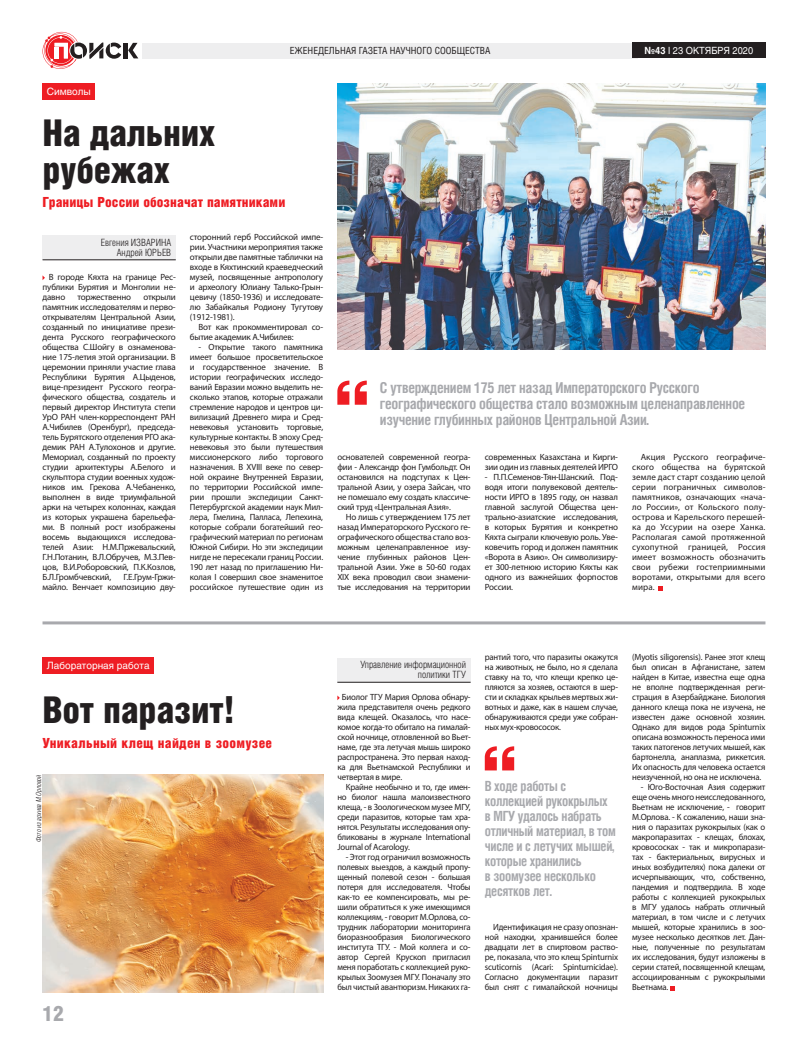
<style>
.page{position:relative;width:808px;height:1049px;background:#fff}
.page>*{position:absolute;margin:0;border:0;box-sizing:border-box;transform-origin:0 0}
.t1{font:37px/37px "Helios Cond Black C";letter-spacing:-.01em;color:#231f20}
.t2{font:21.1px "Helios Cond Black C";color:#a8a9ad}
.t3{font:700 15px/16px "Helios Cond C";letter-spacing:-.02em;color:#a8a9ad;scale:.96 1}
.t4{font:700 14px/15px "Helios Cond C";letter-spacing:-.02em;color:#a8a9ad;scale:.93 1}
.t5{font:14px "Helios Cond Black C";letter-spacing:.005em;color:#ee1d23}
.t6{font:10px/10px "Helios Cond Light C";color:#231f20;text-align:right}
.t7{font:10px "Helios C";color:#fff}
.t8{font:9.8px "Helios Cond C";color:#231f20}
.t9{font:9.8px "Helios C";color:#fff;scale:.93 1}
.t10{font:9px/10px "Myriad Pro";letter-spacing:-.02em;color:#231f20;text-align:justify}
.t11{font:italic 7px "Helios Cond Light C";color:#231f20}
.s1{font-weight:700}
</style>
<div class="page">
<hr style="left:124px;top:43px;width:4px;height:15px;background:#231f20">
<svg style="left:128px;top:43px;width:10px;height:15px"></svg>
<svg style="left:43px;top:32px;width:78px;height:37px"></svg>
<div style="left:142px;top:43px;width:496px;height:16px;background:#eeeeef"></div>
<div style="left:632px;top:43px;width:133px;height:15px;background:#231f20"></div>
<svg style="left:337px;top:381px;width:30px;height:24px"></svg>
<img style="left:337px;top:84px;width:428px;height:266px">
<div style="left:43px;top:84px;width:52px;height:16px;background:#ee1d23"></div>
<div style="left:43px;top:235px;width:133px;height:25px;background:#eeeeef"></div>
<hr style="left:43px;top:260px;width:133px;height:1px;background:#231f20">
<svg style="left:659px;top:586px;width:4px;height:4px"></svg>
<hr style="left:43px;top:621px;width:722px;height:3px;background:#a8a9ad">
<div style="left:43px;top:658px;width:111px;height:16px;background:#ee1d23"></div>
<svg style="left:485px;top:746px;width:29px;height:24px"></svg>
<div style="left:337px;top:658px;width:134px;height:24px;background:#eeeeef"></div>
<hr style="left:337px;top:682px;width:134px;height:1px;background:#231f20">
<svg style="left:670px;top:986px;width:4px;height:4px"></svg>
<img style="left:43px;top:774px;width:280px;height:218px">
<p class="t7" style="left:47px;top:85px;width:45px">Символы</p>
<p class="t8" style="left:290px;top:45px;width:202px">ЕЖЕНЕДЕЛЬНАЯ ГАЗЕТА НАУЧНОГО СООБЩЕСТВА</p>
<p class="t9" style="left:644px;top:44px;width:118px"><span class="s1">№43</span> I 23 ОКТЯБРЯ 2020</p>
<h1 class="t1" style="left:43px;top:113px;width:174px">На дальних рубежах</h1>
<h3 class="t5" style="left:43px;top:194px;width:244px">Границы России обозначат памятниками</h3>
<p class="t6" style="left:101px;top:237px;width:72px">Евгения ИЗВАРИНА<br>Андрей ЮРЬЕВ</p>
<p class="t10" style="left:43px;top:273px;width:135px;text-indent:6px">В городе Кяхта на границе Рес&shy;публики Бурятия и Монголии не&shy;давно</p>
<p class="t10" style="left:43px;top:293px;width:135px;text-indent:101px">открыли памятник исследователям и перво&shy;открывателям Центральной Азии, созданный по инициативе прези&shy;дента Русского географического общества С.Шойгу в ознаменова&shy;ние 175-летия этой организации. В церемонии приняли участие глава Республики Бурятия А.Цыденов, вице-президент Русского геогра&shy;фического общества, создатель и первый директор Института степи УрО РАН член-корреспондент РАН А.Чибилев (Оренбург), председа&shy;тель Бурятского отделения РГО ака&shy;демик РАН А.Тулохонов и другие.<br>Мемориал, созданный по проекту студии архитектуры А.Белого и скульптора студии военных худож&shy;ников им. Грекова А.Чебаненко, выполнен в виде триумфальной арки на четырех колоннах, каждая из которых украшена барельефа&shy;ми. В полный рост изображены восемь выдающихся исследова&shy;телей Азии: Н.М.Пржевальский, Г.Н.Потанин, В.Л.Обручев, М.З.Пев&shy;цов, В.И.Роборовский, П.К.Козлов, Б.Л.Громбчевский,</p>
<p class="t10" style="left:78px;top:293px;width:55px">торжественно</p>
<p class="t10" style="left:43px;top:573px;width:135px;text-align:right">Г.Е.Грум-Гржи-<br>майло. Венчает композицию дву-</p>
<p class="t10" style="left:190px;top:233px;width:135px">сторонний герб Российской импе&shy;рии. Участники мероприятия также открыли две памятные таблички на входе в Кяхтинский краеведческий музей, посвященные антропологу и археологу Юлиану Талько-Грын&shy;цевичу (1850-1936) и исследовате&shy;лю Забайкалья Родиону Тугутову (1912-1981).</p>
<p class="t10" style="left:190px;top:323px;width:135px;text-indent:9px">Вот как прокомментировал со&shy;бытие академик А.Чибилев:</p>
<p class="t10" style="left:190px;top:343px;width:135px;text-indent:9px">- Открытие такого памятника имеет большое просветительское и государственное значение. В истории географических исследо&shy;ваний Евразии можно выделить не&shy;сколько этапов, которые отражали стремление народов и центров ци&shy;вилизаций Древнего мира и Сред&shy;невековья установить торговые, культурные контакты. В эпоху Сред&shy;невековья это были путешествия миссионерского либо торгового назначения. В XVIII веке по север&shy;ной окраине Внутренней Евразии, по территории Российской импе&shy;рии прошли экспедиции Санкт-Петербургской академии наук Мил&shy;лера, Гмелина, Палласа, Лепехина, которые собрали богатейший гео&shy;графический материал по регионам Южной Сибири. Но эти экспедиции нигде не пересекали границ России.<br>190 лет назад по приглашению Ни&shy;колая I совершил свое знаменитое российское путешествие один из</p>
<h3 class="t3" style="left:380px;top:379px;width:382px">С утверждением 175 лет назад Императорского Русского географического общества стало возможным целенаправленное изучение глубинных районов Центральной Азии.</h3>
<p class="t10" style="left:337px;top:453px;width:135px">основателей современной геогра&shy;фии - Александр фон Гумбольдт. Он остановился на подступах к Цен&shy;тральной Азии, у озера Зайсан, что не помешало ему создать классиче&shy;ский труд «Центральная Азия».</p>
<p class="t10" style="left:337px;top:513px;width:135px;text-indent:9px">Но лишь с утверждением 175 лет назад Императорского Русского ге&shy;ографического общества стало воз&shy;можным целенаправленное изу&shy;чение глубинных районов Цен&shy;тральной Азии. Уже в 50-60 годах XIX века проводил свои знамени&shy;тые исследования на территории</p>
<p class="t10" style="left:485px;top:453px;width:135px">современных Казахстана и Кирги&shy;зии один из главных деятелей ИРГО</p>
<p class="t10" style="left:485px;top:473px;width:135px">- П.П.Семенов-Тян-Шанский. Под&shy;водя итоги полувековой деятель&shy;ности ИРГО в 1895 году, он назвал главной заслугой Общества цен&shy;трально-азиатские исследования, в которых Бурятия и конкретно Кяхта сыграли ключевую роль. Уве&shy;ковечить город и должен памятник «Ворота в Азию». Он символизиру&shy;ет 300-летнюю историю Кяхты как одного из важнейших форпостов России.</p>
<p class="t10" style="left:632px;top:453px;width:135px;text-indent:9px">Акция Русского географиче&shy;ского общества на бурятской земле даст старт созданию целой серии пограничных символов&shy;памятников, означающих «нача&shy;ло России», от Кольского полу&shy;острова и Карельского перешей&shy;ка до Уссурии на озере Ханка.<br>Располагая самой протяженной сухопутной границей, Россия имеет возможность обозначить свои рубежи гостеприимными воротами, открытыми для всего мира.</p>
<p class="t7" style="left:47px;top:659px;width:104px">Лабораторная работа</p>
<h1 class="t1" style="left:43px;top:691px;width:194px">Вот паразит!</h1>
<h3 class="t5" style="left:43px;top:735px;width:231px">Уникальный клещ найден в зоомузее</h3>
<p class="t11" style="left:35px;top:842px;width:69px;rotate:-90deg">Фото из архива М.Орловой</p>
<h2 class="t2" style="left:43px;top:1001px;width:23px">12</h2>
<p class="t6" style="left:360px;top:659px;width:107px">Управление информационной политики ТГУ</p>
<p class="t10" style="left:485px;top:653px;width:135px">рантий того, что паразиты окажутся на животных, не было, но я сделала ставку на то, что клещи крепко це&shy;пляются за хозяев, остаются в шер&shy;сти и складках крыльев мертвых жи&shy;вотных и даже, как в нашем случае, обнаруживаются среди уже собран&shy;ных мух-кровососок.</p>
<p class="t10" style="left:632px;top:653px;width:135px">(Myotis siligorensis). Ранее этот клещ был описан в Афганистане, затем найден в Китае, известна еще одна не вполне подтвержденная реги&shy;страция в Азербайджане. Биология данного клеща пока не изучена, не известен даже основной хозяин.<br>Однако для видов рода Spinturnix описана возможность переноса ими таких патогенов летучих мышей, как бартонелла, анаплазма, риккетсия.<br>Их опасность для человека остается неизученной, но она не исключена.</p>
<p class="t10" style="left:632px;top:783px;width:135px;text-indent:9px">- Юго-Восточная Азия содержит еще очень много неисследованного, Вьетнам не исключение, - говорит М.Орлова. - К сожалению, наши зна&shy;ния о паразитах рукокрылых (как о макропаразитах - клещах, блохах, кровососках - так и микропарази&shy;тах - бактериальных, вирусных и иных возбудителях) пока далеки от исчерпывающих, что, собственно, пандемия и подтвердила. В ходе работы с коллекцией рукокрылых в МГУ удалось набрать отличный материал, в том числе и с летучих мышей, которые хранились в зоо&shy;музее несколько десятков лет. Дан&shy;ные, полученные по результатам их исследования, будут изложены в серии статей, посвященной клещам, ассоциированным с рукокрылыми Вьетнама.</p>
<p class="t10" style="left:337px;top:693px;width:135px;text-indent:5px">Биолог ТГУ Мария Орлова обнару&shy;жила представителя очень редкого вида клещей. Оказалось, что насе&shy;комое когда-то обитало на гималай&shy;ской ночнице, отловленной во Вьет&shy;наме, где эта летучая мышь широко распространена. Это первая наход&shy;ка для Вьетнамской Республики и четвертая в мире.</p>
<p class="t10" style="left:337px;top:783px;width:135px;text-indent:9px">Крайне необычно и то, где имен&shy;но биолог нашла малоизвестного клеща, - в Зоологическом музее МГУ, среди паразитов, которые там хра&shy;нятся. Результаты исследования опу&shy;бликованы в журнале International Journal of Acarology.</p>
<p class="t10" style="left:337px;top:853px;width:135px;text-indent:9px">- Этот год ограничил возможность полевых выездов, а каждый пропу&shy;щенный полевой сезон - большая потеря для исследователя. Чтобы как-то ее компенсировать, мы ре&shy;шили обратиться к уже имеющимся коллекциям, - говорит М.Орлова, со&shy;трудник лаборатории мониторинга биоразнообразия Биологического института ТГУ. - Мой коллега и со&shy;автор Сергей Крускоп пригласил меня поработать с коллекцией руко&shy;крылых Зоомузея МГУ. Поначалу это был чистый авантюризм. Никаких га-</p>
<h3 class="t4" style="left:485px;top:778px;width:142px">В ходе работы с коллекцией рукокрылых в МГУ удалось набрать отличный материал, в том числе и с летучих мышей, которые хранились<br>в зоомузее несколько десятков лет.</h3>
<p class="t10" style="left:485px;top:923px;width:135px;text-indent:9px">Идентификация не сразу опознан&shy;ной находки, хранившейся более двадцати лет в спиртовом раство&shy;ре, показала, что это клещ Spinturnix scuticornis (Acari: Spinturnicidae).<br>Согласно документации паразит был снят с гималайской ночницы</p>
</div>
